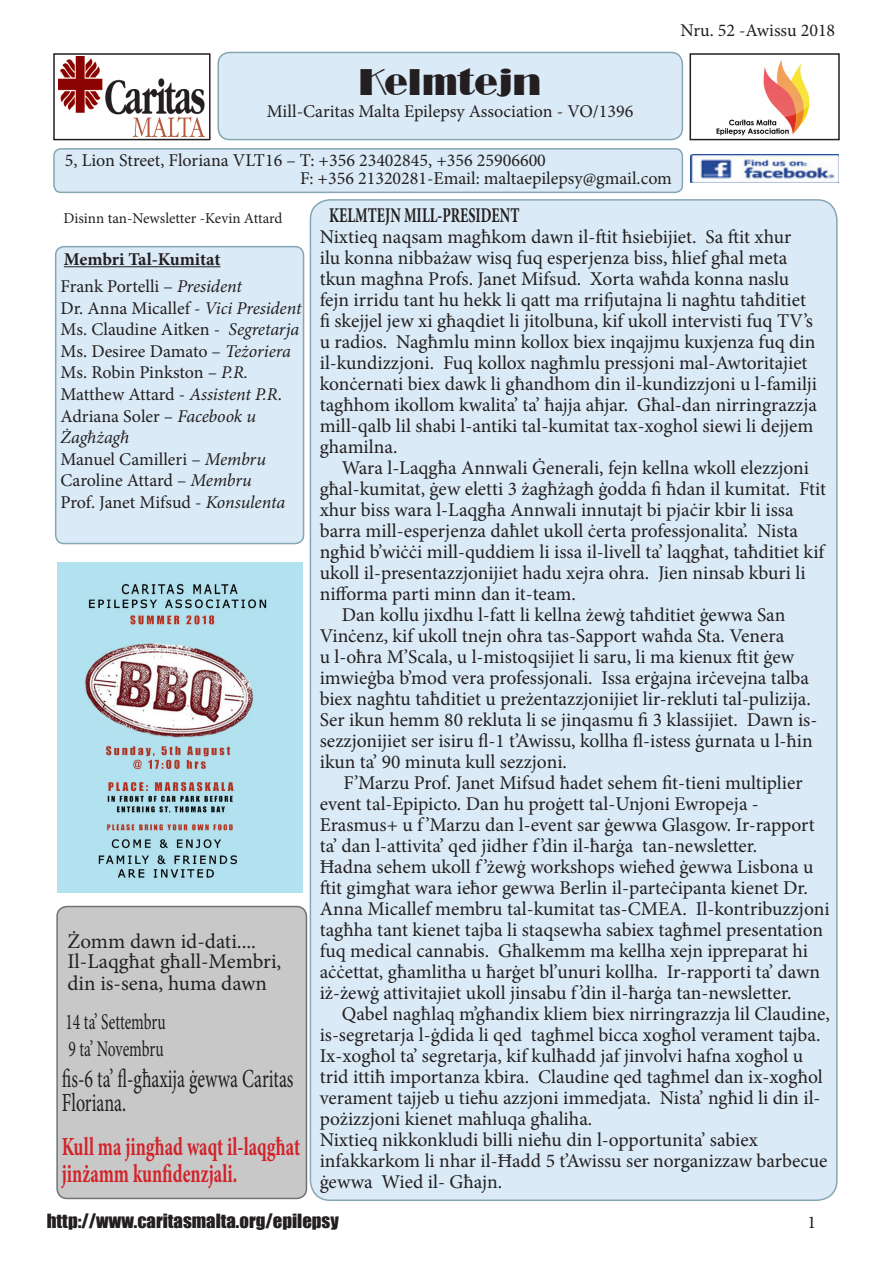
<style>
.page{position:relative;width:893px;height:1263px;background:#fff}
.page>*{position:absolute;margin:0;border:0;box-sizing:border-box;transform-origin:0 0}
.t1{font:36px "Broadway BT";color:#231f20}
.t2{font:700 26.1px/27px "Minion Pro";color:#d1232a;scale:.69 1}
.t3{font:26.1px/24px "Minion Pro";color:#231f20;scale:.69 1}
.t4{font:22.5px/27px "Minion Pro";letter-spacing:-.005em;color:#231f20;scale:.69 1}
.t5{font:21px/19.5px "Minion Pro";color:#231f20}
.t6{font:700 21px "Minion Pro";color:#231f20;scale:.68 1}
.t7{font:19.5px/21px "Minion Pro";color:#231f20}
.t8{font:18px/21.6px "Minion Pro";color:#231f20}
.t9{font:700 18px/27px "Minion Pro";letter-spacing:-.005em;color:#231f20}
.t10{font:18px "Impact";color:#231f20;scale:1.04 1}
.t11{font:15px "Minion Pro";color:#231f20}
.s1{font-weight:400}
.s2{font-weight:400;font-style:italic}
.s3{font-style:italic}
</style>
<div class="page">
<div style="left:218px;top:52px;width:464px;height:88px;background:#daeaf6;border-radius:11px"></div>
<div style="left:217px;top:52px;width:466px;height:88px;border:2px solid #86a5b5;border-radius:11px"></div>
<img style="left:59px;top:57px;width:146px;height:80px">
<div style="left:53px;top:53px;width:158px;height:87px;border:2px solid #231f20"></div>
<img style="left:716px;top:60px;width:94px;height:76px">
<div style="left:689px;top:53px;width:151px;height:87px;border:2px solid #231f20"></div>
<div style="left:54px;top:149px;width:628px;height:43px;background:#daeaf6;border-radius:7px"></div>
<div style="left:53px;top:148px;width:630px;height:45px;border:2px solid #86a5b5;border-radius:7px"></div>
<img style="left:690px;top:155px;width:149px;height:28px">
<div style="left:56px;top:247px;width:248px;height:297px;background:#daeaf6;border-radius:9px"></div>
<hr style="left:64px;top:266px;width:156px;height:1px;background:#231f20">
<div style="left:55px;top:246px;width:249px;height:298px;border:2px solid #86a5b5;border-radius:9px"></div>
<div style="left:57px;top:906px;width:249px;height:292px;background:#c9c8c8;border-radius:10px"></div>
<div style="left:56px;top:906px;width:251px;height:293px;border:2px solid #717275;border-radius:10px"></div>
<div style="left:310px;top:200px;width:527px;height:1000px;background:#daeaf6;border-radius:20px"></div>
<img style="left:58px;top:563px;width:245px;height:329px">
<p class="t8" style="left:680px;top:20px;width:156px">Nru. 52 -Awissu 2018</p>
<h1 class="t1" style="left:359px;top:61px;width:184px">Kelmtejn</h1>
<p class="t8" style="left:267px;top:100px;width:368px">Mill-Caritas Malta Epilepsy Association - VO/1396</p>
<p class="t8" style="left:300px;top:151px;width:373px;line-height:18.6px;text-indent:-235px">5, Lion Street, Floriana VLT16 – T: +356 23402845, +356 25906600<br>F: +356 21320281-Email: maltaepilepsy@gmail.com</p>
<p class="t11" style="left:63px;top:209px;width:221px">Disinn tan-Newsletter -Kevin Attard</p>
<p class="t9" style="left:61px;top:245px;width:183px">Membri Tal-Kumitat<br><span class="s1">Frank Portelli –</span> <span class="s2">President</span></p>
<p class="t8" style="left:61px;top:297px;width:243px">Dr. Anna Micallef - <span class="s3">Vici President<br></span>Ms. Claudine Aitken - <span class="s3">Segretarja<br></span>Ms. Desiree Damato – <span class="s3">Teżoriera<br></span>Ms. Robin Pinkston – <span class="s3">P.R.<br></span>Matthew Attard - <span class="s3">Assistent P.R</span>.<br>Adriana Soler – <span class="s3">Facebook u<br>Żagħżagħ<br></span>Manuel Camilleri – <span class="s3">Membru<br></span>Caroline Attard – <span class="s3">Membru<br></span>Prof. Janet Mifsud - <span class="s3">Konsulenta</span></p>
<p class="t5" style="left:67px;top:932px;width:215px">Żomm dawn id-dati....<br>Il-Laqgħat għall-Membri,</p>
<p class="t5" style="left:67px;top:974px;width:201px">din is-sena, huma dawn</p>
<p class="t4" style="left:65px;top:1008px;width:147px">14 ta’ Settembru<br>9 ta’ Novembru</p>
<h2 class="t3" style="left:62px;top:1067px;width:337px">fis-6 ta’ fl-għaxija ġewwa Caritas<br>Floriana.</h2>
<h2 class="t2" style="left:62px;top:1132px;width:347px">Kull ma jingħad waqt il-laqgħat jinżamm kunfidenzjali.</h2>
<p class="t6" style="left:329px;top:200px;width:281px">KELMTEJN MILL-PRESIDENT</p>
<p class="t7" style="left:320px;top:226px;width:499px">Nixtieq naqsam magħkom dawn il-ftit ħsiebijiet. Sa ftit xhur<br>ilu konna nibbażaw wisq fuq esperjenza biss, ħlief għal meta tkun magħna Profs. Janet Mifsud. Xorta waħda konna naslu fejn irridu tant hu hekk li qatt ma rrifjutajna li nagħtu taħditiet fi skejjel jew xi għaqdiet li jitolbuna, kif ukoll intervisti fuq TV’s u radios. Nagħmlu minn kollox biex inqajjmu kuxjenza fuq din il-kundizzjoni. Fuq kollox nagħmlu pressjoni mal-Awtoritajiet konċernati biex dawk li għandhom din il-kundizzjoni u l-familji tagħhom ikollom kwalita’ ta’ ħajja aħjar. Għal-dan nirringrazzja mill-qalb lil shabi l-antiki tal-kumitat tax-xoghol siewi li dejjem ghamilna.</p>
<p class="t7" style="left:342px;top:457px;width:469px">Wara l-Laqgħa Annwali Ġenerali, fejn kellna wkoll elezzjoni</p>
<p class="t7" style="left:320px;top:478px;width:508px">għal-kumitat, ġew eletti 3 żagħżagħ ġodda fi ħdan il kumitat. Ftit</p>
<p class="t7" style="left:320px;top:499px;width:475px">xhur biss wara l-Laqgħa Annwali innutajt bi pjaċir kbir li issa</p>
<p class="t7" style="left:320px;top:520px;width:480px">barra mill-esperjenza daħlet ukoll ċerta professjonalita’. Nista</p>
<p class="t7" style="left:320px;top:541px;width:506px">ngħid b’wiċċi mill-quddiem li issa il-livell ta’ laqgħat, taħditiet kif</p>
<p class="t7" style="left:320px;top:562px;width:487px">ukoll il-presentazzjonijiet hadu xejra ohra. Jien ninsab kburi li</p>
<p class="t7" style="left:320px;top:583px;width:258px">nifforma parti minn dan it-team.</p>
<p class="t7" style="left:342px;top:604px;width:445px">Dan kollu jixdhu l-fatt li kellna żewġ taħditiet ġewwa San</p>
<p class="t7" style="left:320px;top:625px;width:466px">Vinċenz, kif ukoll tnejn oħra tas-Sapport waħda Sta. Venera</p>
<p class="t7" style="left:320px;top:646px;width:476px">u l-oħra M’Scala, u l-mistoqsijiet li saru, li ma kienux ftit ġew</p>
<p class="t7" style="left:320px;top:667px;width:491px">imwieġba b’mod vera professjonali. Issa erġajna irċevejna talba</p>
<p class="t7" style="left:320px;top:688px;width:493px">biex nagħtu taħditiet u preżentazzjonijiet lir-rekluti tal-pulizija.</p>
<p class="t7" style="left:320px;top:709px;width:499px">Ser ikun hemm 80 rekluta li se jinqasmu fi 3 klassijiet. Dawn is-</p>
<p class="t7" style="left:320px;top:730px;width:495px">sezzjonijiet ser isiru fl-1 t’Awissu, kollha fl-istess ġurnata u l-ħin</p>
<p class="t7" style="left:320px;top:751px;width:249px">ikun ta’ 90 minuta kull sezzjoni.</p>
<p class="t7" style="left:343px;top:772px;width:461px">F’Marzu Prof. Janet Mifsud ħadet sehem fit-tieni multiplier</p>
<p class="t7" style="left:320px;top:793px;width:441px">event tal-Epipicto. Dan hu proġett tal-Unjoni Ewropeja -</p>
<p class="t7" style="left:320px;top:814px;width:496px">Erasmus+ u f ’Marzu dan l-event sar ġewwa Glasgow. Ir-rapport</p>
<p class="t7" style="left:320px;top:835px;width:439px">ta’ dan l-attivita’ qed jidher f ’din il-ħarġa tan-newsletter.</p>
<p class="t7" style="left:320px;top:856px;width:495px">Ħadna sehem ukoll f ’żewġ workshops wieħed ġewwa Lisbona u</p>
<p class="t7" style="left:320px;top:877px;width:490px">ftit gimgħat wara ieħor gewwa Berlin il-parteċipanta kienet Dr.</p>
<p class="t7" style="left:320px;top:898px;width:511px">Anna Micallef membru tal-kumitat tas-CMEA. Il-kontribuzzjoni</p>
<p class="t7" style="left:320px;top:919px;width:505px">tagħha tant kienet tajba li staqsewha sabiex tagħmel presentation</p>
<p class="t7" style="left:320px;top:940px;width:490px">fuq medical cannabis. Għalkemm ma kellha xejn ippreparat hi</p>
<p class="t7" style="left:320px;top:961px;width:502px">aċċettat, għamlitha u ħarġet bl’unuri kollha. Ir-rapporti ta’ dawn</p>
<p class="t7" style="left:320px;top:982px;width:473px">iż-żewġ attivitajiet ukoll jinsabu f ’din il-ħarġa tan-newsletter.</p>
<p class="t7" style="left:342px;top:1003px;width:490px">Qabel nagħlaq m’għandix kliem biex nirringrazzja lil Claudine,</p>
<p class="t7" style="left:320px;top:1024px;width:502px">is-segretarja l-ġdida li qed tagħmel bicca xogħol verament tajba.</p>
<p class="t7" style="left:320px;top:1045px;width:485px">Ix-xogħol ta’ segretarja, kif kulħadd jaf jinvolvi hafna xogħol u</p>
<p class="t7" style="left:320px;top:1066px;width:505px">trid ittiħ importanza kbira. Claudine qed tagħmel dan ix-xogħol</p>
<p class="t7" style="left:320px;top:1087px;width:502px">verament tajjeb u tieħu azzjoni immedjata. Nista’ ngħid li din il-</p>
<p class="t7" style="left:320px;top:1108px;width:274px">pożizzjoni kienet maħluqa għaliha.</p>
<p class="t7" style="left:320px;top:1129px;width:440px">Nixtieq nikkonkludi billi nieħu din l-opportunita’ sabiex</p>
<p class="t7" style="left:320px;top:1150px;width:509px">infakkarkom li nhar il-Ħadd 5 t’Awissu ser norganizzaw barbecue</p>
<p class="t7" style="left:320px;top:1171px;width:184px">ġewwa Wied il- Għajn.</p>
<p class="t10" style="left:47px;top:1207px;width:282px">http://www.caritasmalta.org/epilepsy</p>
<p class="t8" style="left:807px;top:1212px;width:10px">1</p>
</div>
